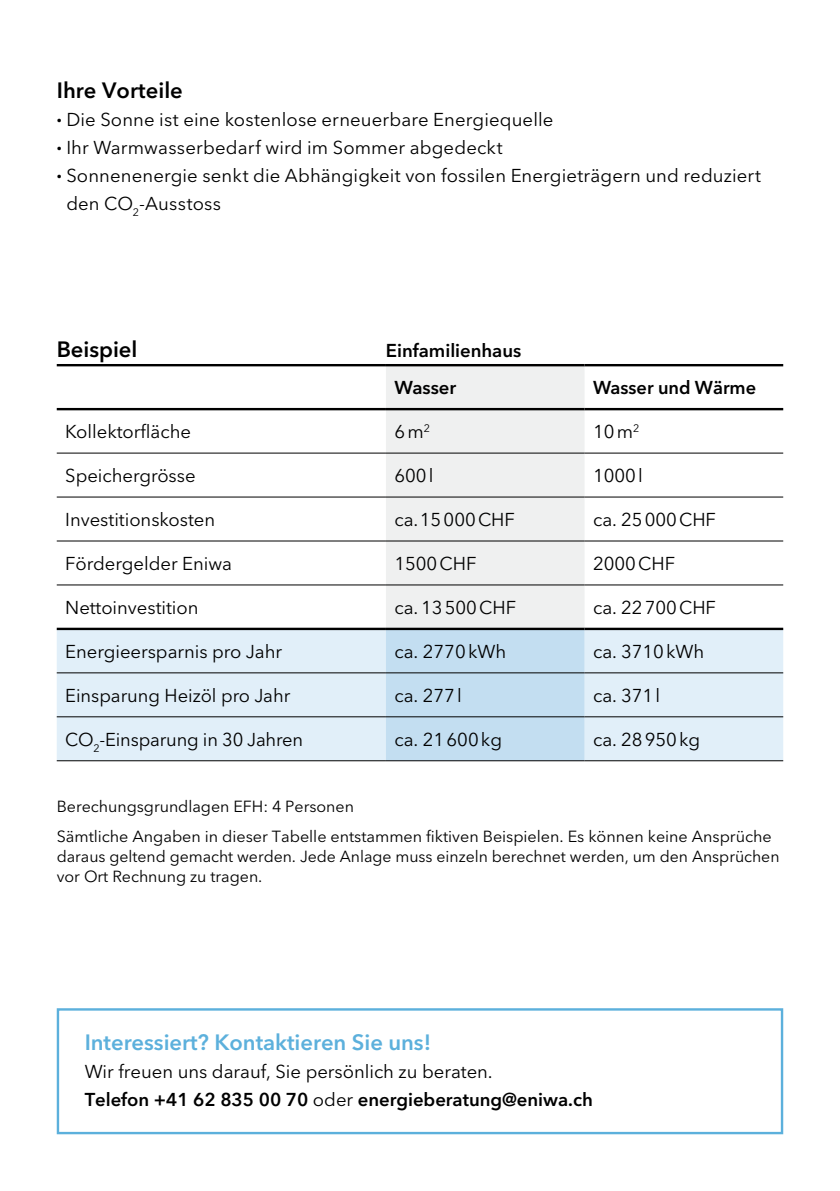
<style>
.page{position:relative;width:840px;height:1191px;background:#fff}
.page>*{position:absolute;margin:0;border:0;box-sizing:border-box;transform-origin:0 0}
.t1{font:600 22px "Avenir Next LT Pro";color:#5cb0dc}
.t2{font:600 22px "Avenir Next LT Pro";color:#000}
.t3{font:18.4px/28px "Avenir Next LT Pro";color:#000}
.t4{font:600 18.4px/37.4px "Avenir Next LT Pro";color:#000}
.t5{font:16px/30px "Avenir Next LT Pro";color:#000}
.s1{font-size:10px}
.s2{font-weight:600}
</style>
<div class="page">
<div style="left:57px;top:1008px;width:725px;height:126px;border:2px solid #5cb0dc"></div>
<div style="left:386px;top:366px;width:198px;height:261px;background:#eff0f0"></div>
<div style="left:57px;top:630px;width:725px;height:130px;background:#e1eff9"></div>
<div style="left:386px;top:630px;width:198px;height:130px;background:#c3def1"></div>
<hr style="left:57px;top:408px;width:329px;height:2px;background:#000">
<hr style="left:386px;top:408px;width:198px;height:2px;background:#000">
<hr style="left:584px;top:408px;width:198px;height:2px;background:#000">
<hr style="left:57px;top:453px;width:329px;height:1px;background:#000">
<hr style="left:386px;top:453px;width:198px;height:1px;background:#000">
<hr style="left:584px;top:453px;width:198px;height:1px;background:#000">
<hr style="left:57px;top:496px;width:329px;height:1px;background:#000">
<hr style="left:386px;top:496px;width:198px;height:1px;background:#000">
<hr style="left:584px;top:496px;width:198px;height:1px;background:#000">
<hr style="left:57px;top:540px;width:329px;height:1px;background:#000">
<hr style="left:386px;top:540px;width:198px;height:1px;background:#000">
<hr style="left:584px;top:540px;width:198px;height:1px;background:#000">
<hr style="left:57px;top:584px;width:329px;height:1px;background:#000">
<hr style="left:386px;top:584px;width:198px;height:1px;background:#000">
<hr style="left:584px;top:584px;width:198px;height:1px;background:#000">
<hr style="left:57px;top:672px;width:329px;height:1px;background:#000">
<hr style="left:386px;top:672px;width:198px;height:1px;background:#000">
<hr style="left:584px;top:672px;width:198px;height:1px;background:#000">
<hr style="left:57px;top:716px;width:329px;height:1px;background:#000">
<hr style="left:386px;top:716px;width:198px;height:1px;background:#000">
<hr style="left:584px;top:716px;width:198px;height:1px;background:#000">
<hr style="left:57px;top:760px;width:329px;height:1px;background:#000">
<hr style="left:386px;top:760px;width:198px;height:1px;background:#000">
<hr style="left:584px;top:760px;width:198px;height:1px;background:#000">
<hr style="left:57px;top:627px;width:329px;height:3px;background:#000">
<hr style="left:386px;top:627px;width:198px;height:3px;background:#000">
<hr style="left:584px;top:627px;width:198px;height:3px;background:#000">
<hr style="left:57px;top:364px;width:329px;height:2px;background:#000">
<hr style="left:386px;top:364px;width:198px;height:2px;background:#000">
<hr style="left:584px;top:364px;width:198px;height:2px;background:#000">
<p class="t2" style="left:57px;top:77px;width:128px">Ihre Vorteile</p>
<p class="t3" style="left:57px;top:106px;width:498px"><span class="s1">•</span> Die Sonne ist eine kostenlose erneuerbare Energiequelle</p>
<p class="t3" style="left:57px;top:134px;width:447px"><span class="s1">•</span> Ihr Warmwasserbedarf wird im Sommer abgedeckt</p>
<p class="t3" style="left:66px;top:162px;width:696px;text-indent:-10px"><span class="s1">•</span> Sonnenenergie senkt die Abhängigkeit von fossilen Energieträgern und reduziert den CO<sub>2</sub>-Ausstoss</p>
<p class="t2" style="left:57px;top:335px;width:82px">Beispiel</p>
<p class="t4" style="left:394px;top:331px;width:128px;text-indent:-9px">Einfamilienhaus<br>Wasser</p>
<p class="t4" style="left:592px;top:369px;width:164px">Wasser und Wärme</p>
<p class="t3" style="left:65px;top:418px;width:127px">Kollektorfläche</p>
<p class="t3" style="left:394px;top:418px;width:37px">6m<sup>2</sup></p>
<p class="t3" style="left:592px;top:418px;width:48px">10m<sup>2</sup></p>
<p class="t3" style="left:65px;top:462px;width:132px">Speichergrösse</p>
<p class="t3" style="left:394px;top:462px;width:41px">600l</p>
<p class="t3" style="left:592px;top:462px;width:51px">1000l</p>
<p class="t3" style="left:65px;top:505px;width:151px">Investitionskosten</p>
<p class="t3" style="left:394px;top:505px;width:122px">ca. 15000CHF</p>
<p class="t3" style="left:592px;top:505px;width:124px">ca. 25000CHF</p>
<p class="t3" style="left:65px;top:549px;width:168px">Fördergelder Eniwa</p>
<p class="t3" style="left:394px;top:549px;width:83px">1500CHF</p>
<p class="t3" style="left:592px;top:549px;width:83px">2000CHF</p>
<p class="t3" style="left:65px;top:593px;width:135px">Nettoinvestition</p>
<p class="t3" style="left:394px;top:593px;width:123px">ca. 13500CHF</p>
<p class="t3" style="left:592px;top:593px;width:124px">ca. 22700CHF</p>
<p class="t3" style="left:65px;top:637px;width:218px">Energieersparnis pro Jahr</p>
<p class="t3" style="left:394px;top:637px;width:113px">ca. 2770kWh</p>
<p class="t3" style="left:592px;top:637px;width:113px">ca. 3710kWh</p>
<p class="t3" style="left:65px;top:681px;width:226px">Einsparung Heizöl pro Jahr</p>
<p class="t3" style="left:394px;top:681px;width:69px">ca. 277l</p>
<p class="t3" style="left:592px;top:681px;width:68px">ca. 371l</p>
<p class="t3" style="left:65px;top:725px;width:239px">CO<sub>2</sub>-Einsparung in 30 Jahren</p>
<p class="t3" style="left:394px;top:725px;width:109px">ca. 21600kg</p>
<p class="t3" style="left:592px;top:725px;width:108px">ca. 28950kg</p>
<p class="t5" style="left:57px;top:791px;width:716px">Berechungsgrundlagen EFH: 4 Personen<br>Sämtliche Angaben in dieser Tabelle entstammen fiktiven Beispielen. Es können keine Ansprüche</p>
<p class="t5" style="left:57px;top:846px;width:724px;line-height:20px">daraus geltend gemacht werden. Jede Anlage muss einzeln berechnet werden, um den Ansprüchen vor Ort Rechnung zu tragen.</p>
<p class="t1" style="left:85px;top:1029px;width:348px">Interessiert? Kontaktieren Sie uns!</p>
<p class="t3" style="left:85px;top:1058px;width:509px">Wir freuen uns darauf, Sie persönlich zu beraten.<br><span class="s2">Telefon +41 62 835 00 70</span> oder <span class="s2">energieberatung@eniwa.ch</span></p>
</div>
